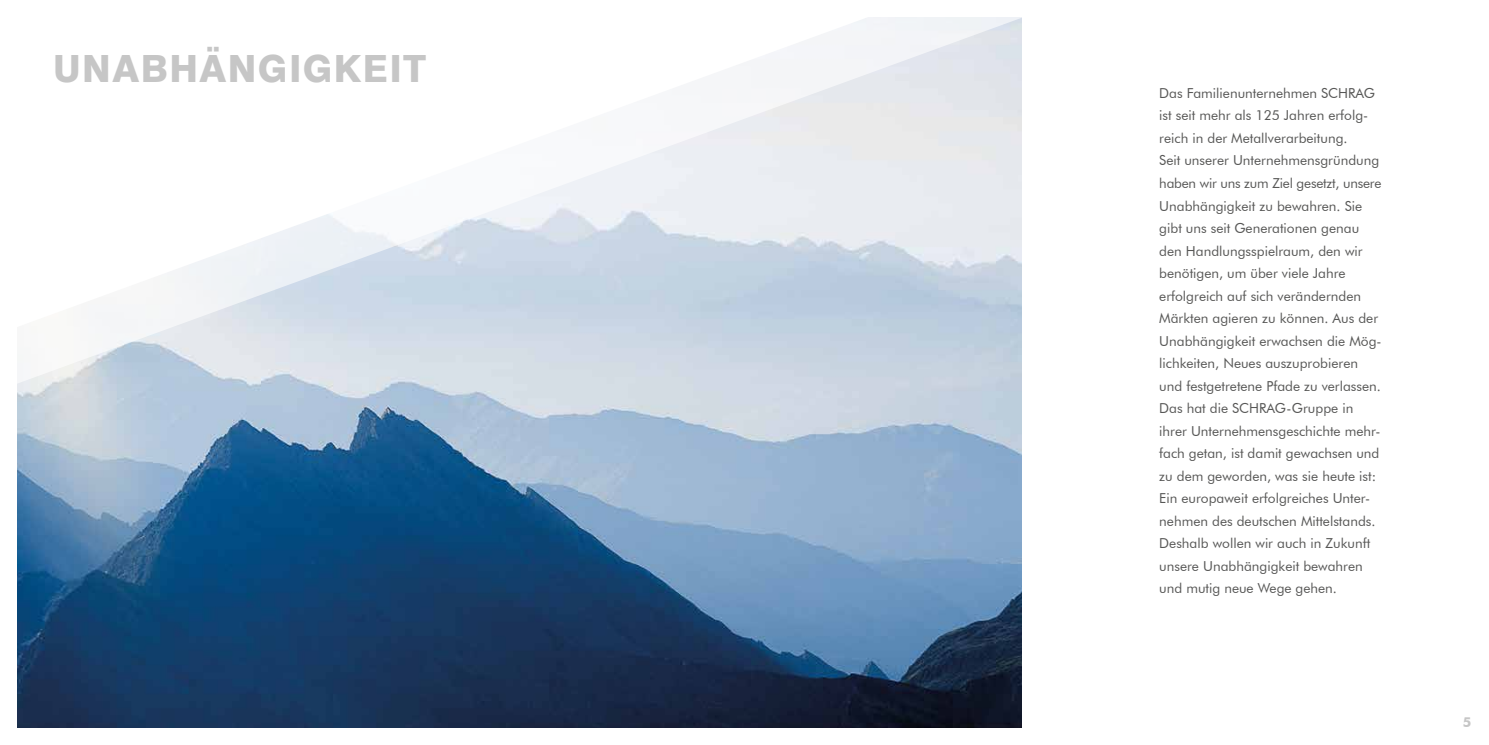
<style>
.page{position:relative;width:1489px;height:745px;background:#fff}
.page>*{position:absolute;margin:0;border:0;box-sizing:border-box;transform-origin:0 0}
.t1{font:800 37.5px "Swiss 721 BT";letter-spacing:.04em;color:#c6c6c6}
.t2{font:13.75px/22.5px "Futura BT";color:#575756}
.t3{font:700 13.75px "Futura BT";color:#c6c6c6}
</style>
<div class="page">
<img style="left:18px;top:453px;width:1002px;height:273px">
<svg style="left:17px;top:17px;width:1004px;height:436px"></svg>
<svg style="left:17px;top:17px;width:898px;height:316px"></svg>
<h1 class="t1" style="left:53px;top:54px;width:374px">UNABHÄNGIGKEIT</h1>
<p class="t2" style="left:1159px;top:83px;width:224px">Das Familienunternehmen SCHRAG ist seit mehr als 125 Jahren erfolg&shy;reich in der Metallverarbeitung.<br>Seit unserer Unternehmensgründung haben wir uns zum Ziel gesetzt, unsere Unabhängigkeit zu bewahren. Sie gibt uns seit Generationen genau den Handlungsspielraum, den wir benötigen, um über viele Jahre erfolgreich auf sich verändernden Märkten agieren zu können. Aus der Unabhängigkeit erwachsen die Mög&shy;lichkeiten, Neues auszuprobieren und festgetretene Pfade zu verlassen.<br>Das hat die SCHRAG-Gruppe in ihrer Unternehmensgeschichte mehr&shy;fach getan, ist damit gewachsen und zu dem geworden, was sie heute ist:<br>Ein europaweit erfolgreiches Unter&shy;nehmen des deutschen Mittelstands.<br>Deshalb wollen wir auch in Zukunft unsere Unabhängigkeit bewahren und mutig neue Wege gehen.</p>
<p class="t3" style="left:1462px;top:716px;width:10px">5</p>
</div>
